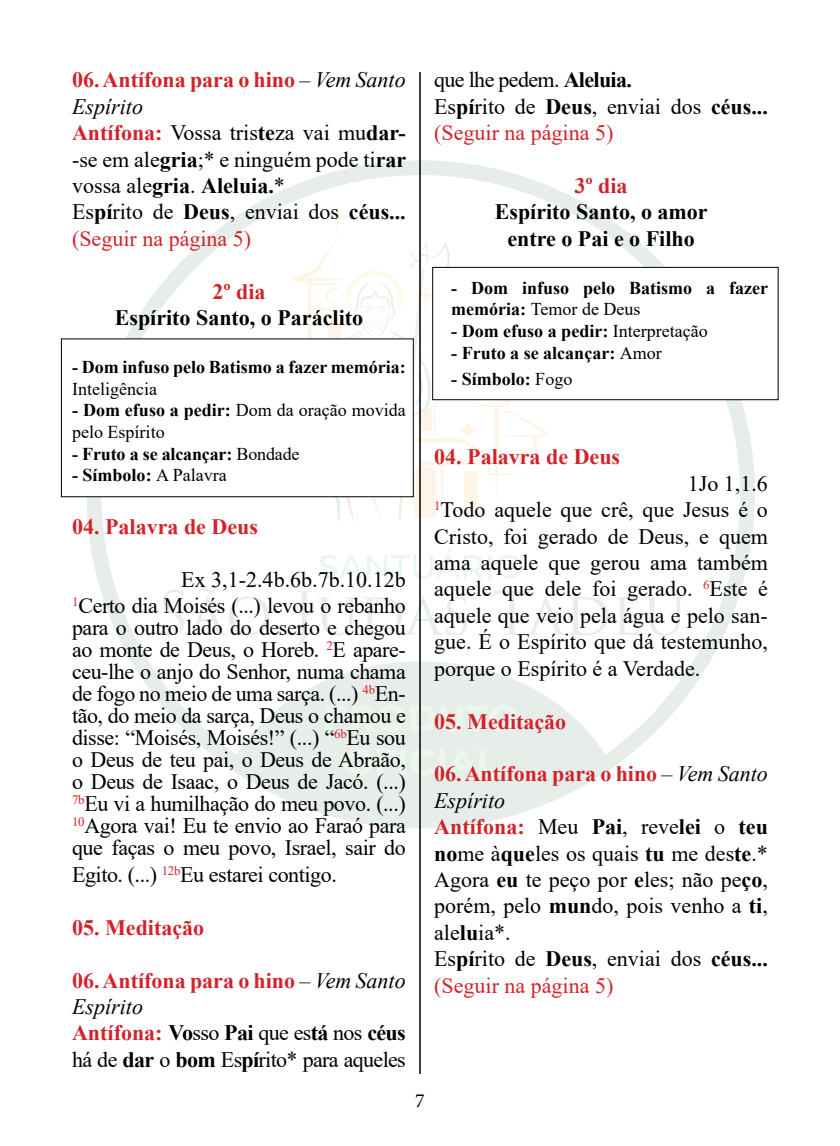
<style>
.page{position:relative;width:840px;height:1146px;background:#fff}
.page>*{position:absolute;margin:0;border:0;box-sizing:border-box;transform-origin:0 0}
.t1{font:22px/26.4px "Times New Roman";color:#000}
.t2{font:22px/26.4px "Times New Roman";letter-spacing:-.03em;color:#000}
.t3{font:22px/26.4px "Times New Roman";letter-spacing:-.02em;color:#000;text-align:right}
.t4{font:700 22px "Times New Roman";color:#d2232a}
.t5{font:700 22px/26.4px "Times New Roman";color:#000;text-align:center}
.t6{font:20px "Minion Pro";color:#000}
.t7{font:700 18px/21.6px "Times New Roman";color:#000}
.t8{font:18px/21.6px "Times New Roman";color:#000}
.s1{font-weight:700;color:#d2232a}
.s2{font-style:italic}
.s3{font-weight:700}
.s4{color:#d2232a}
.s5{font-weight:400}
</style>
<div class="page">
<svg style="left:86px;top:160px;width:668px;height:668px"></svg>
<hr style="left:419px;top:72px;width:1px;height:1001px;background:#000">
<div style="left:61px;top:339px;width:352px;height:157px;background:#fff"></div>
<div style="left:432px;top:267px;width:345px;height:132px;background:#fff"></div>
<div style="left:432px;top:267px;width:346px;height:133px;border:1px solid #000"></div>
<p class="t1" style="left:72px;top:66px;width:335px"><span class="s1">06. Antífona para o hino</span> – <span class="s2">Vem Santo<br>Espírito<br></span><span class="s1">Antífona:</span> Vossa tris<span class="s3">te</span>za vai mu<span class="s3">dar-</span>-se em ale<span class="s3">gria</span>;* e ninguém pode ti<span class="s3">rar </span>vossa ale<span class="s3">gria</span>. <span class="s3">Aleluia.</span>*<br>Es<span class="s3">pí</span>rito de <span class="s3">Deus</span>, enviai dos <span class="s3">céus... </span><span class="s4">(Seguir na página 5)</span></p>
<p class="t4" style="left:212px;top:275px;width:55px">2º dia</p>
<p class="t5" style="left:115px;top:304px;width:250px">Espírito Santo, o Paráclito</p>
<p class="t7" style="left:72px;top:356px;width:335px">- Dom infuso pelo Batismo a fazer memória:</p>
<p class="t8" style="left:72px;top:377px;width:86px">Inteligência</p>
<p class="t8" style="left:72px;top:399px;width:335px"><span class="s3">- Dom efuso a pedir:</span> Dom da oração movida pelo Espírito</p>
<p class="t7" style="left:72px;top:442px;width:229px">- Fruto a se alcançar: <span class="s5">Bondade</span></p>
<p class="t7" style="left:72px;top:464px;width:156px">- Símbolo: <span class="s5">A Palavra</span></p>
<p class="t4" style="left:72px;top:510px;width:187px">04. Palavra de Deus</p>
<p class="t3" style="left:72px;top:565px;width:335px">Ex 3,1-2.4b.6b.7b.10.12b<br><sup>1</sup>Certo dia Moisés (...) levou o rebanho</p>
<p class="t1" style="left:72px;top:616px;width:335px;line-height:22px;text-align:justify">para o outro lado do deserto e chegou ao monte de Deus, o Horeb. <sup>2</sup>E apare&shy;ceu-lhe o anjo do Senhor, numa chama de fogo no meio de uma sarça. (...) <sup>4b</sup>En&shy;tão, do meio da sarça, Deus o chamou e disse: “Moisés, Moisés!” (...) “<sup>6b</sup>Eu sou o Deus de teu pai, o Deus de Abraão, o Deus de Isaac, o Deus de Jacó. (...)<br><sup>7b</sup>Eu vi a humilhação do meu povo. (...)<br><sup>10</sup>Agora vai! Eu te envio ao Faraó para que faças o meu povo, Israel, sair do</p>
<p class="t3" style="left:72px;top:860px;width:266px">Egito. (...) <sup>12b</sup>Eu estarei contigo.</p>
<p class="t4" style="left:72px;top:911px;width:133px">05. Meditação</p>
<p class="t2" style="left:72px;top:966px;width:335px"><span class="s1">06. Antífona para o hino</span> – <span class="s2">Vem Santo<br>Espírito<br></span><span class="s1">Antífona:</span> <span class="s3">Vo</span>sso <span class="s3">Pai</span> que es<span class="s3">tá</span> nos <span class="s3">céus </span>há de <span class="s3">dar</span> o <span class="s3">bom</span> Es<span class="s3">pí</span>rito* para aqueles</p>
<p class="t1" style="left:434px;top:66px;width:335px">que lhe pedem. <span class="s3">Aleluia.<br></span>Es<span class="s3">pí</span>rito de <span class="s3">Deus</span>, enviai dos <span class="s3">céus... </span><span class="s4">(Seguir na página 5)</span></p>
<p class="t4" style="left:574px;top:170px;width:55px">3º dia</p>
<p class="t5" style="left:494px;top:198px;width:214px">Espírito Santo, o amor entre o Pai e o Filho</p>
<p class="t7" style="left:451px;top:276px;width:318px">- Dom infuso pelo Batismo a fazer memória: <span class="s5">Temor de Deus</span></p>
<p class="t7" style="left:451px;top:320px;width:258px">- Dom efuso a pedir: <span class="s5">Interpretação</span></p>
<p class="t7" style="left:451px;top:341px;width:212px">- Fruto a se alcançar: <span class="s5">Amor</span></p>
<p class="t7" style="left:451px;top:368px;width:123px">- Símbolo: <span class="s5">Fogo</span></p>
<p class="t4" style="left:434px;top:441px;width:187px">04. Palavra de Deus</p>
<p class="t1" style="left:434px;top:469px;width:335px;text-align:justify;text-indent:253px">1Jo 1,1.6<br><sup>1</sup>Todo aquele que crê, que Jesus é o Cristo, foi gerado de Deus, e quem ama aquele que gerou ama também aquele que dele foi gerado. <sup>6</sup>Este é aquele que veio pela água e pelo san&shy;gue. É o Espírito que dá testemunho, porque o Espírito é a Verdade.</p>
<p class="t4" style="left:434px;top:705px;width:133px">05. Meditação</p>
<p class="t1" style="left:434px;top:760px;width:335px"><span class="s1">06. Antífona para o hino</span> – <span class="s2">Vem Santo<br>Espírito<br></span><span class="s1">Antífona:</span> Meu <span class="s3">Pai</span>, reve<span class="s3">lei</span> o <span class="s3">teu no</span>me à<span class="s3">que</span>les os quais <span class="s3">tu</span> me des<span class="s3">te</span>.*<br>Agora <span class="s3">eu</span> te peço por <span class="s3">e</span>les; não pe<span class="s3">ço</span>, porém, pelo <span class="s3">mun</span>do, pois venho a <span class="s3">ti</span>, ale<span class="s3">lu</span>ia*.<br>Es<span class="s3">pí</span>rito de <span class="s3">Deus</span>, enviai dos <span class="s3">céus... </span><span class="s4">(Seguir na página 5)</span></p>
<p class="t6" style="left:415px;top:1086px;width:11px">7</p>
</div>
